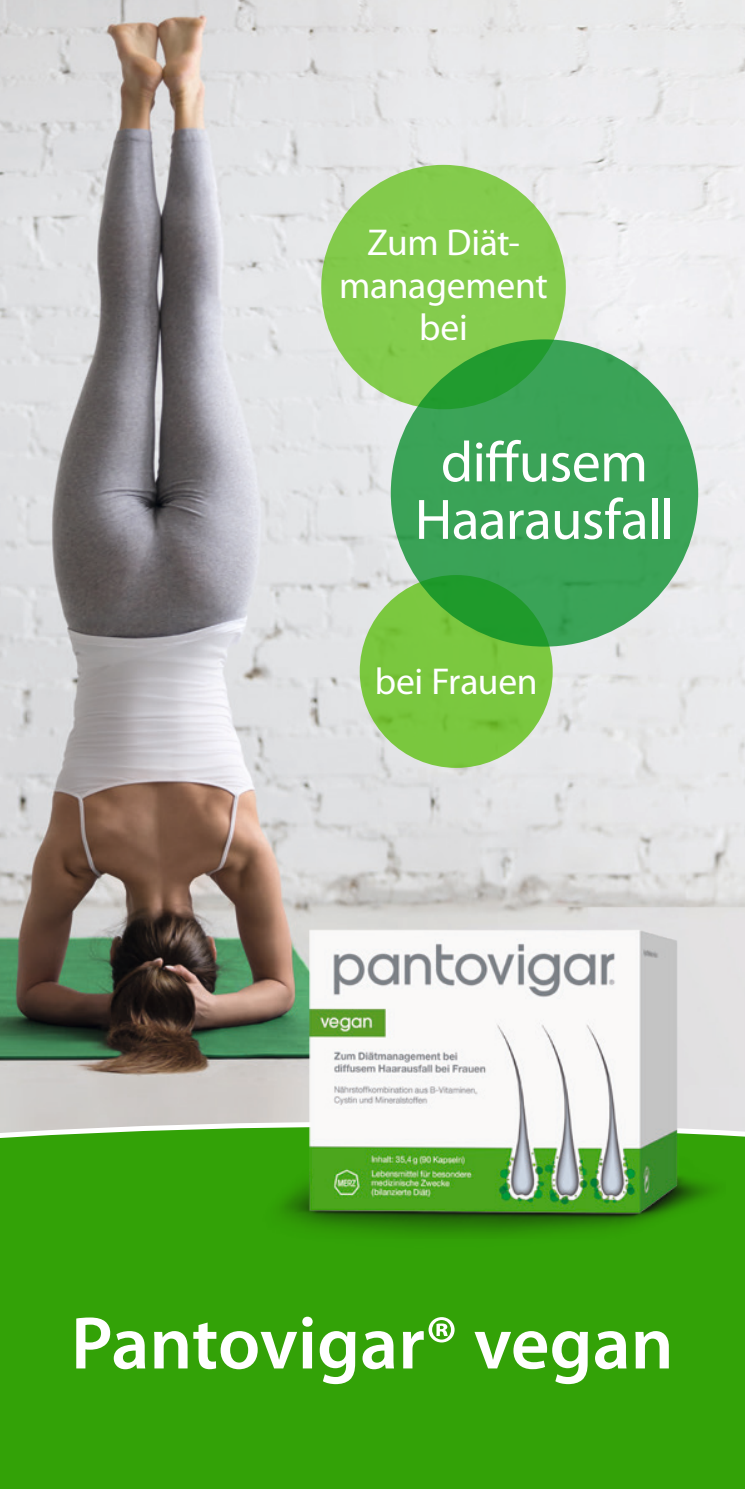
<style>
.page{position:relative;width:745px;height:1489px;background:#fff}
.page>*{position:absolute;margin:0;border:0;box-sizing:border-box;transform-origin:0 0}
.t1{font:600 75px "Myriad Pro";color:#fff}
.t2{font:57.5px/57.5px "Myriad Pro";letter-spacing:-.015em;color:#fff;text-align:center}
.t3{font:37.5px/42.5px "Myriad Pro";letter-spacing:-.01em;color:#fff;text-align:center}
</style>
<div class="page">
<img style="left:0;top:0;width:744px;height:1121px">
<div style="left:0;top:1121px;width:744px;height:367px;background:#33a207"></div>
<img style="left:244px;top:899px;width:480px;height:408px">
<div style="left:359px;top:575px;width:193px;height:192px;background:#7ac73f;border-radius:50%"></div>
<div style="left:321px;top:165px;width:244px;height:244px;background:#84cc4d;border-radius:50%"></div>
<svg style="left:390px;top:339px;width:307px;height:307px;background:#37a151"></svg>
<p class="t3" style="left:339px;top:222px;width:210px">Zum Diät&shy;management bei</p>
<h2 class="t2" style="left:414px;top:434px;width:261px">diffusem<br>Haarausfall</h2>
<p class="t3" style="left:374px;top:660px;width:164px">bei Frauen</p>
<h1 class="t1" style="left:71px;top:1301px;width:604px">Pantovigar® vegan</h1>
</div>
